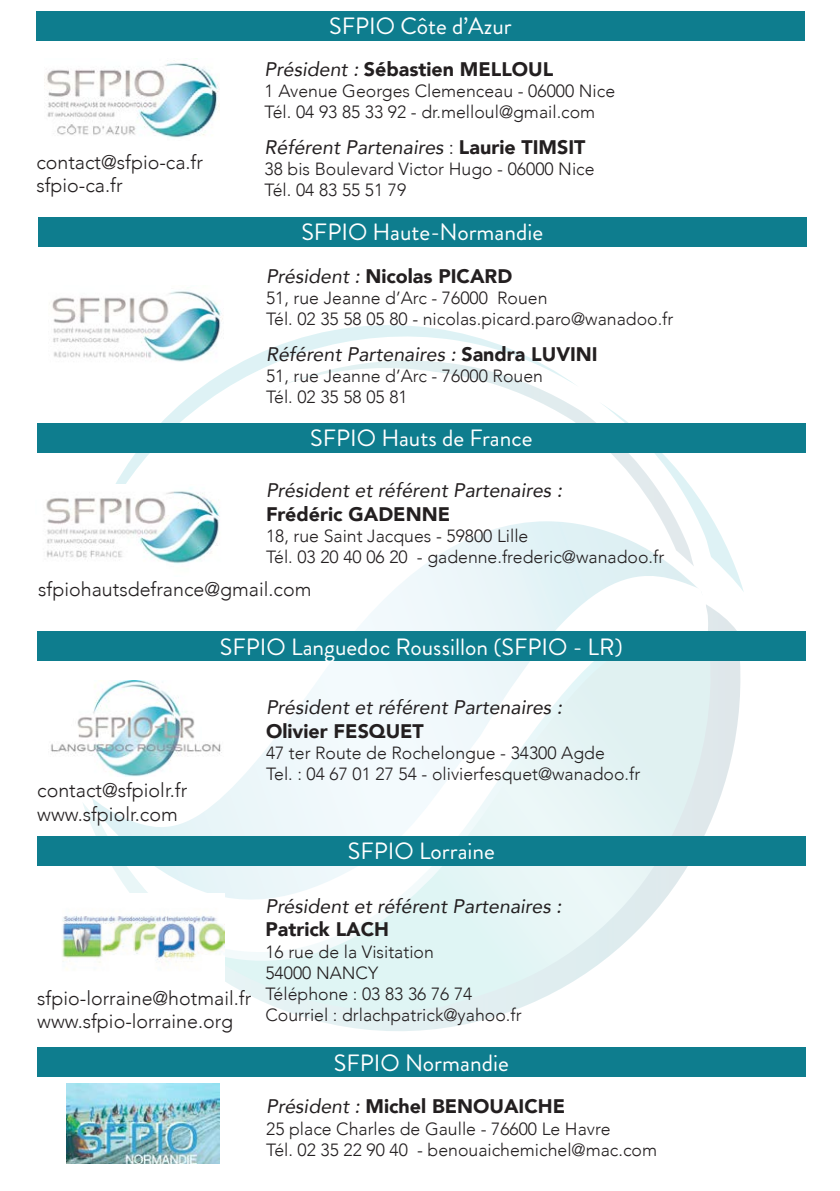
<style>
.page{position:relative;width:840px;height:1191px;background:#fff}
.page>*{position:absolute;margin:0;border:0;box-sizing:border-box;transform-origin:0 0}
.t1{font:23.6px "Brandon Grotesque";color:#fff}
.t2{font:italic 19.6px "Avenir";color:#231f20}
.t3{font:300 19.6px "Avenir";color:#231f20}
.t4{font:900 19.6px "Avenir";color:#231f20}
.t5{font:300 17.6px "Avenir";color:#231f20}
.s1{font-weight:400;font-style:italic}
.s2{font-weight:300;font-style:normal}
.s3{font-weight:900;font-style:normal}
</style>
<div class="page">
<svg style="left:80px;top:325px;width:454px;height:128px"></svg>
<svg style="left:693px;top:452px;width:50px;height:139px"></svg>
<svg style="left:82px;top:360px;width:611px;height:161px"></svg>
<svg style="left:82px;top:606px;width:675px;height:425px"></svg>
<div style="left:68px;top:368px;width:635px;height:630px;background:#fff;border-radius:50%"></div>
<svg style="left:92px;top:521px;width:610px;height:372px"></svg>
<svg style="left:95px;top:552px;width:614px;height:341px"></svg>
<svg style="left:203px;top:661px;width:511px;height:359px"></svg>
<div style="left:38px;top:217px;width:768px;height:29px;background:#0e7d8e"></div>
<img style="left:52px;top:291px;width:172px;height:78px">
<div style="left:37px;top:631px;width:768px;height:30px;background:#0e7d8e"></div>
<div style="left:37px;top:836px;width:768px;height:29px;background:#0e7d8e"></div>
<img style="left:62px;top:893px;width:162px;height:91px">
<div style="left:37px;top:423px;width:768px;height:29px;background:#0e7d8e"></div>
<img style="left:46px;top:484px;width:178px;height:92px">
<img style="left:51px;top:680px;width:173px;height:96px">
<div style="left:36px;top:12px;width:768px;height:29px;background:#0e7d8e"></div>
<img style="left:44px;top:63px;width:176px;height:76px">
<div style="left:37px;top:1047px;width:768px;height:30px;background:#0e7d8e"></div>
<img style="left:67px;top:1084px;width:153px;height:79px">
<p class="t3" style="left:36px;top:151px;width:168px">contact@sfpio-ca.fr</p>
<p class="t3" style="left:36px;top:174px;width:88px">sfpio-ca.fr</p>
<p class="t1" style="left:329px;top:10px;width:184px">SFPIO Côte d’Azur</p>
<p class="t4" style="left:264px;top:52px;width:290px"><span class="s1">Président :</span> Sébastien MELLOUL</p>
<p class="t5" style="left:264px;top:81px;width:352px">1 Avenue Georges Clemenceau - 06000 Nice</p>
<p class="t5" style="left:264px;top:102px;width:332px">Tél. 04 93 85 33 92 - dr.melloul@gmail.com</p>
<p class="t2" style="left:264px;top:135px;width:322px">Référent Partenaires <span class="s2">:</span> <span class="s3">Laurie TIMSIT</span></p>
<p class="t5" style="left:264px;top:158px;width:331px">38 bis Boulevard Victor Hugo - 06000 Nice</p>
<p class="t5" style="left:264px;top:180px;width:143px">Tél. 04 83 55 51 79</p>
<p class="t1" style="left:301px;top:216px;width:243px">SFPIO Haute-Normandie</p>
<p class="t4" style="left:266px;top:259px;width:247px"><span class="s1">Président :</span> Nicolas PICARD</p>
<p class="t5" style="left:266px;top:287px;width:283px">51, rue Jeanne d’Arc - 76000 Rouen</p>
<p class="t5" style="left:266px;top:309px;width:408px">Tél. 02 35 58 05 80 - nicolas.picard.paro@wanadoo.fr</p>
<p class="t2" style="left:266px;top:342px;width:333px">Référent Partenaires : <span class="s3">Sandra LUVINI</span></p>
<p class="t5" style="left:266px;top:365px;width:278px">51, rue Jeanne d’Arc - 76000 Rouen</p>
<p class="t5" style="left:266px;top:386px;width:143px">Tél. 02 35 58 05 81</p>
<p class="t1" style="left:310px;top:422px;width:224px">SFPIO Hauts de France</p>
<p class="t2" style="left:266px;top:478px;width:297px">Président et référent Partenaires :</p>
<p class="t4" style="left:266px;top:497px;width:185px">Frédéric GADENNE</p>
<p class="t5" style="left:266px;top:525px;width:264px">18, rue Saint Jacques - 59800 Lille</p>
<p class="t5" style="left:266px;top:547px;width:399px">Tél. 03 20 40 06 20 - gadenne.frederic@wanadoo.fr</p>
<p class="t3" style="left:38px;top:577px;width:274px">sfpiohautsdefrance@gmail.com</p>
<p class="t3" style="left:37px;top:779px;width:151px">contact@sfpiolr.fr</p>
<p class="t3" style="left:37px;top:802px;width:142px">www.sfpiolr.com</p>
<p class="t1" style="left:220px;top:630px;width:404px">SFPIO Languedoc Roussillon (SFPIO - LR)</p>
<p class="t2" style="left:266px;top:695px;width:297px">Président et référent Partenaires :</p>
<p class="t4" style="left:266px;top:714px;width:159px">Olivier FESQUET</p>
<p class="t5" style="left:266px;top:742px;width:340px">47 ter Route de Rochelongue - 34300 Agde</p>
<p class="t5" style="left:266px;top:763px;width:375px">Tel. : 04 67 01 27 54 - olivierfesquet@wanadoo.fr</p>
<p class="t1" style="left:347px;top:834px;width:148px">SFPIO Lorraine</p>
<p class="t3" style="left:37px;top:986px;width:215px">sfpio-lorraine@hotmail.fr</p>
<p class="t3" style="left:37px;top:1010px;width:197px">www.sfpio-lorraine.org</p>
<p class="t2" style="left:265px;top:894px;width:297px">Président et référent Partenaires :</p>
<p class="t4" style="left:265px;top:912px;width:125px">Patrick LACH</p>
<p class="t5" style="left:265px;top:941px;width:170px">16 rue de la Visitation</p>
<p class="t5" style="left:265px;top:962px;width:114px">54000 NANCY</p>
<p class="t5" style="left:265px;top:983px;width:208px">Téléphone : 03 83 36 76 74</p>
<p class="t5" style="left:265px;top:1004px;width:257px">Courriel : drlachpatrick@yahoo.fr</p>
<p class="t1" style="left:334px;top:1046px;width:176px">SFPIO Normandie</p>
<p class="t4" style="left:266px;top:1089px;width:300px"><span class="s1">Président :</span> Michel BENOUAICHE</p>
<p class="t5" style="left:266px;top:1118px;width:345px">25 place Charles de Gaulle - 76600 Le Havre</p>
<p class="t5" style="left:266px;top:1139px;width:392px">Tél. 02 35 22 90 40 - benouaichemichel@mac.com</p>
</div>
